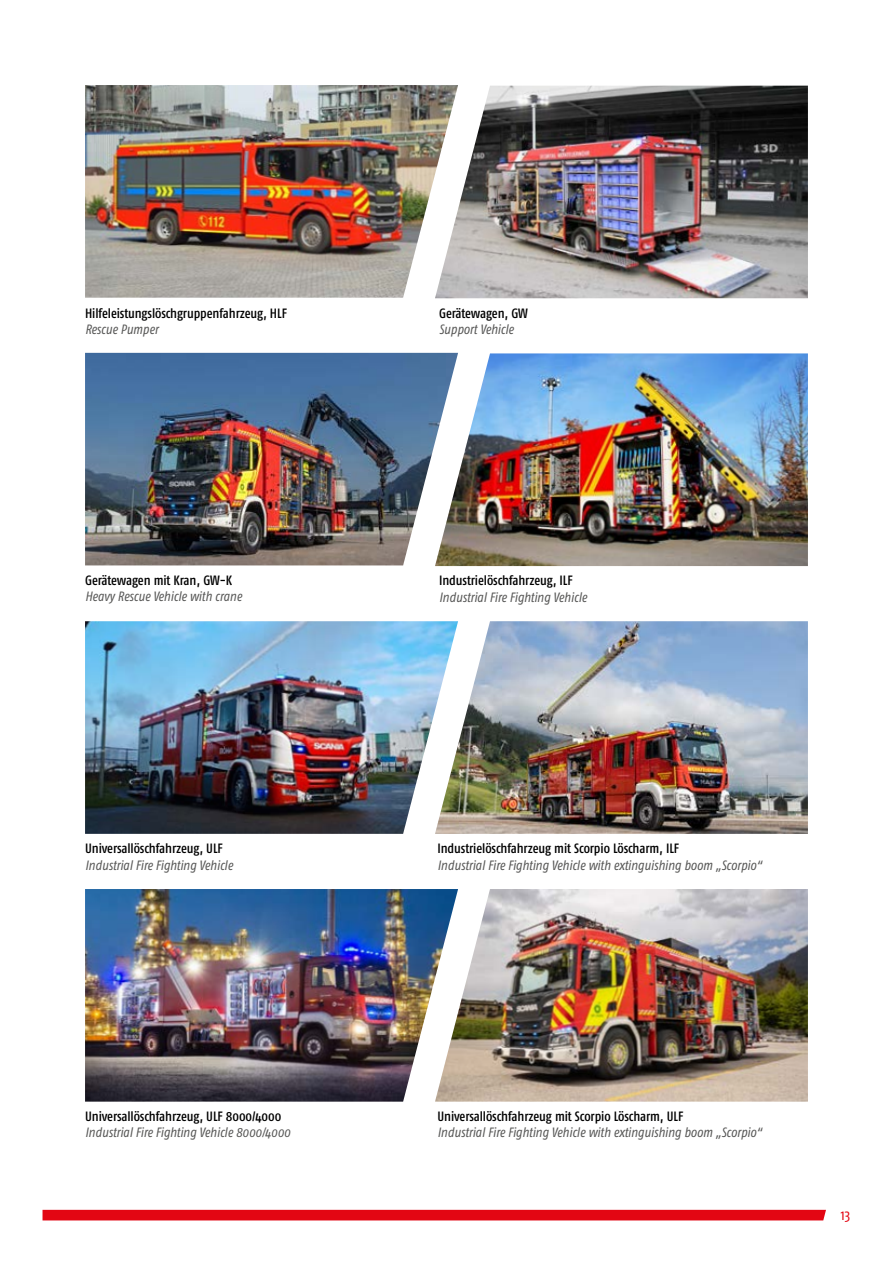
<style>
.page{position:relative;width:893px;height:1263px;background:#fff}
.page>*{position:absolute;margin:0;border:0;box-sizing:border-box;transform-origin:0 0}
.t1{font:condensed 15px "Fago Pro";color:#e30613}
.t2{font:italic condensed 13.5px "Fago Pro";letter-spacing:-.005em;color:#575756}
.t3{font:500 condensed 13.5px "Fago Pro";letter-spacing:-.005em;color:#000}
</style>
<div class="page">
<div style="left:43px;top:1210px;width:783px;height:10px;background:#e30613"></div>
<img style="left:435px;top:353px;width:373px;height:213px">
<img style="left:458px;top:86px;width:350px;height:212px">
<img style="left:85px;top:621px;width:350px;height:213px">
<img style="left:85px;top:353px;width:373px;height:212px">
<img style="left:85px;top:85px;width:373px;height:213px">
<img style="left:435px;top:621px;width:373px;height:213px">
<img style="left:458px;top:889px;width:350px;height:213px">
<img style="left:85px;top:889px;width:373px;height:213px">
<p class="t3" style="left:85px;top:305px;width:203px">Hilfeleistungslöschgruppenfahrzeug, HLF</p>
<p class="t2" style="left:85px;top:321px;width:75px">Rescue Pumper</p>
<p class="t3" style="left:439px;top:305px;width:90px">Gerätewagen, GW</p>
<p class="t2" style="left:439px;top:321px;width:76px">Support Vehicle</p>
<p class="t3" style="left:85px;top:572px;width:149px">Gerätewagen mit Kran, GW-K</p>
<p class="t2" style="left:85px;top:588px;width:158px">Heavy Rescue Vehicle with crane</p>
<p class="t3" style="left:439px;top:572px;width:135px">Industrielöschfahrzeug, ILF</p>
<p class="t2" style="left:439px;top:589px;width:149px">Industrial Fire Fighting Vehicle</p>
<p class="t3" style="left:85px;top:840px;width:139px">Universallöschfahrzeug, ULF</p>
<p class="t2" style="left:85px;top:857px;width:149px">Industrial Fire Fighting Vehicle</p>
<p class="t3" style="left:437px;top:840px;width:243px">Industrielöschfahrzeug mit Scorpio Löscharm, ILF</p>
<p class="t2" style="left:437px;top:857px;width:326px">Industrial Fire Fighting Vehicle with extinguishing boom „Scorpio“</p>
<p class="t3" style="left:85px;top:1108px;width:198px">Universallöschfahrzeug, ULF 8000/4000</p>
<p class="t2" style="left:85px;top:1124px;width:207px">Industrial Fire Fighting Vehicle 8000/4000</p>
<p class="t3" style="left:437px;top:1108px;width:247px">Universallöschfahrzeug mit Scorpio Löscharm, ULF</p>
<p class="t2" style="left:437px;top:1124px;width:326px">Industrial Fire Fighting Vehicle with extinguishing boom „Scorpio“</p>
<p class="t1" style="left:841px;top:1206px;width:11px">13</p>
</div>
